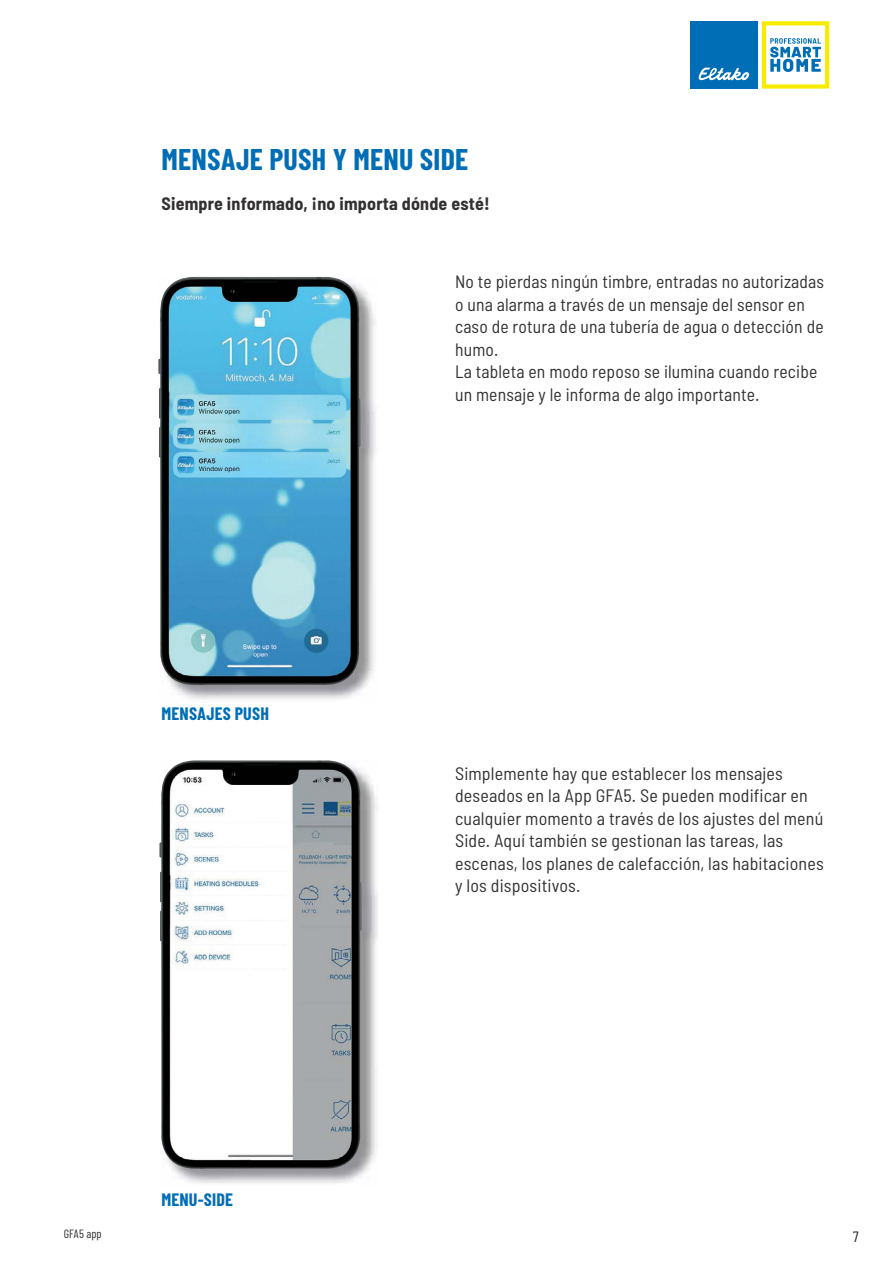
<style>
.page{position:relative;width:893px;height:1263px;background:#fff}
.page>*{position:absolute;margin:0;border:0;box-sizing:border-box;transform-origin:0 0}
.t1{font:700 30px "Barlow Condensed";letter-spacing:.005em;color:#006db7}
.t2{font:semi-condensed 18px/22.5px "Barlow";letter-spacing:.01em;color:#323031}
.t3{font:700 semi-condensed 18px "Barlow";letter-spacing:.01em;color:#323031}
.t4{font:700 18px "Barlow Condensed";letter-spacing:.01em;color:#006db7}
.t5{font:15px "Barlow Condensed";color:#231f20}
.t6{font:12px "Barlow Condensed";color:#323031}
</style>
<div class="page">
<svg style="left:762px;top:21px;width:67px;height:68px"></svg>
<div style="left:690px;top:21px;width:68px;height:68px;background:#006db7"></div>
<svg style="left:698px;top:68px;width:51px;height:13px"></svg>
<img style="left:171px;top:289px;width:205px;height:411px">
<img style="left:158px;top:276px;width:203px;height:410px">
<img style="left:172px;top:772px;width:206px;height:412px">
<img style="left:159px;top:760px;width:203px;height:409px">
<h1 class="t1" style="left:162px;top:149px;width:308px">MENSAJE PUSH Y MENU SIDE</h1>
<p class="t3" style="left:162px;top:197px;width:330px">Siempre informado, ¡no importa dónde esté!</p>
<p class="t2" style="left:455px;top:273px;width:371px">No te pierdas ningún timbre, entradas no autorizadas o una alarma a través de un mensaje del sensor en caso de rotura de una tubería de agua o detección de humo.<br>La tableta en modo reposo se ilumina cuando recibe un mensaje y le informa de algo importante.</p>
<p class="t4" style="left:162px;top:707px;width:109px">MENSAJES PUSH</p>
<p class="t6" style="left:64px;top:1227px;width:39px">GFA5 app</p>
<p class="t4" style="left:162px;top:1193px;width:73px">MENU-SIDE</p>
<p class="t2" style="left:455px;top:764px;width:370px">Simplemente hay que establecer los mensajes deseados en la App GFA5. Se pueden modificar en cualquier momento a través de los ajustes del menú Side. Aquí también se gestionan las tareas, las escenas, los planes de calefacción, las habitaciones y los dispositivos.</p>
<p class="t5" style="left:853px;top:1228px;width:7px">7</p>
</div>
